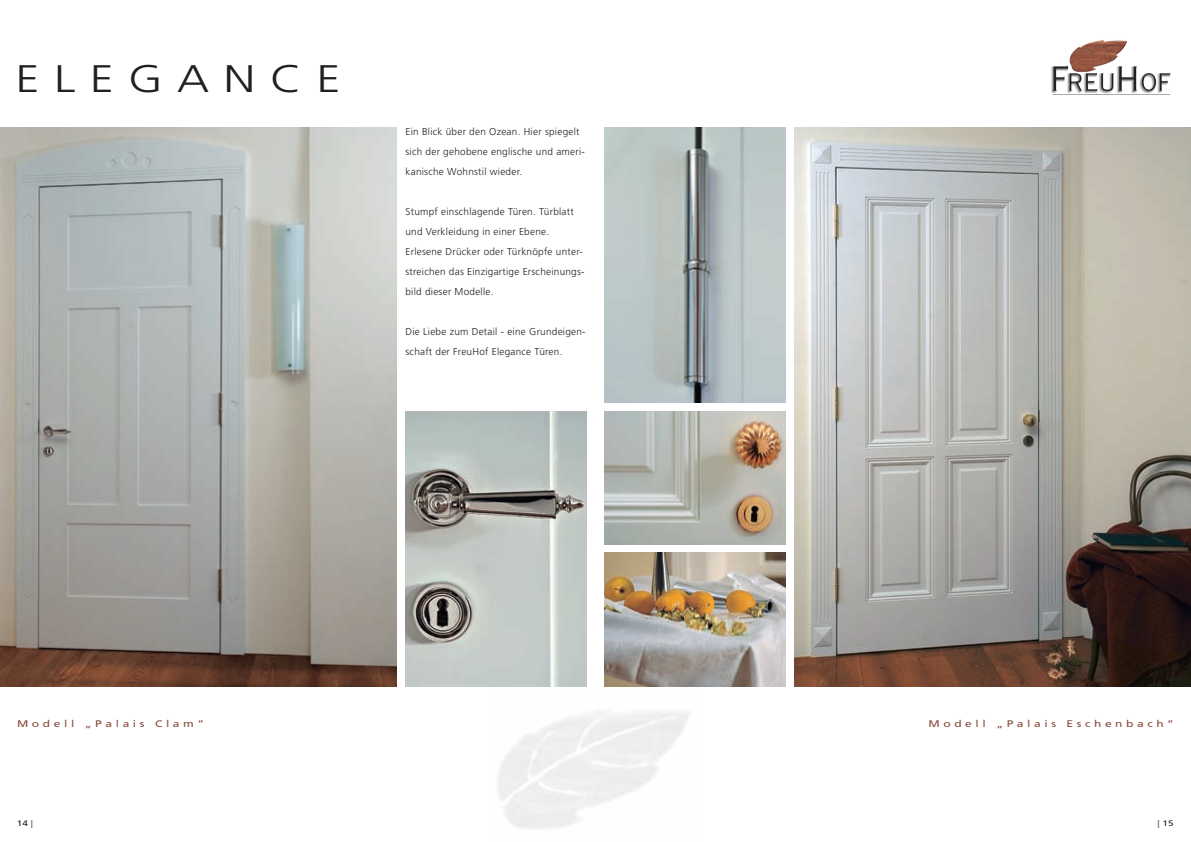
<style>
.page{position:relative;width:1191px;height:842px;background:#fff}
.page>*{position:absolute;margin:0;border:0;box-sizing:border-box;transform-origin:0 0}
.t1{font:300 38.4px "Frutiger LT Std";letter-spacing:.3em;color:#231f20;scale:1.25 1}
.t2{font:300 10px/20px "Frutiger LT Std";letter-spacing:.025em;color:#231f20}
.t3{font:9.6px "Frutiger LT Std";letter-spacing:.3em;color:#864b3c;scale:1.25 1}
.t4{font:8px "Frutiger LT Std";color:#231f20;scale:1.25 1}
.s1{color:#864b3c}
</style>
<div class="page">
<img style="left:1051px;top:40px;width:120px;height:55px">
<img style="left:794px;top:128px;width:397px;height:558px">
<img style="left:0;top:128px;width:397px;height:558px">
<img style="left:405px;top:411px;width:182px;height:275px">
<img style="left:604px;top:128px;width:181px;height:275px">
<img style="left:604px;top:553px;width:181px;height:133px">
<img style="left:604px;top:411px;width:181px;height:133px">
<h1 class="t1" style="left:16px;top:57px;width:261px">ELEGANCE</h1>
<p class="t2" style="left:405px;top:122px;width:181px">Ein Blick über den Ozean. Hier spiegelt sich der gehobene englische und ameri&shy;kanische Wohnstil wieder.</p>
<p class="t2" style="left:405px;top:202px;width:181px">Stumpf einschlagende Türen. Türblatt und Verkleidung in einer Ebene.<br>Erlesene Drücker oder Türknöpfe unter&shy;streichen das Einzigartige Erscheinungs&shy;bild dieser Modelle.</p>
<p class="t2" style="left:405px;top:322px;width:182px">Die Liebe zum Detail - eine Grundeigen&shy;schaft der FreuHof Elegance Türen.</p>
<p class="t3" style="left:17px;top:718px;width:151px">Modell „Palais Clam”</p>
<p class="t4" style="left:17px;top:818px;width:14px">14 <span class="s1">|</span></p>
<p class="t3" style="left:928px;top:718px;width:198px">Modell „Palais Eschenbach”</p>
<p class="t4" style="left:1157px;top:818px;width:14px"><span class="s1">|</span> 15</p>
</div>
